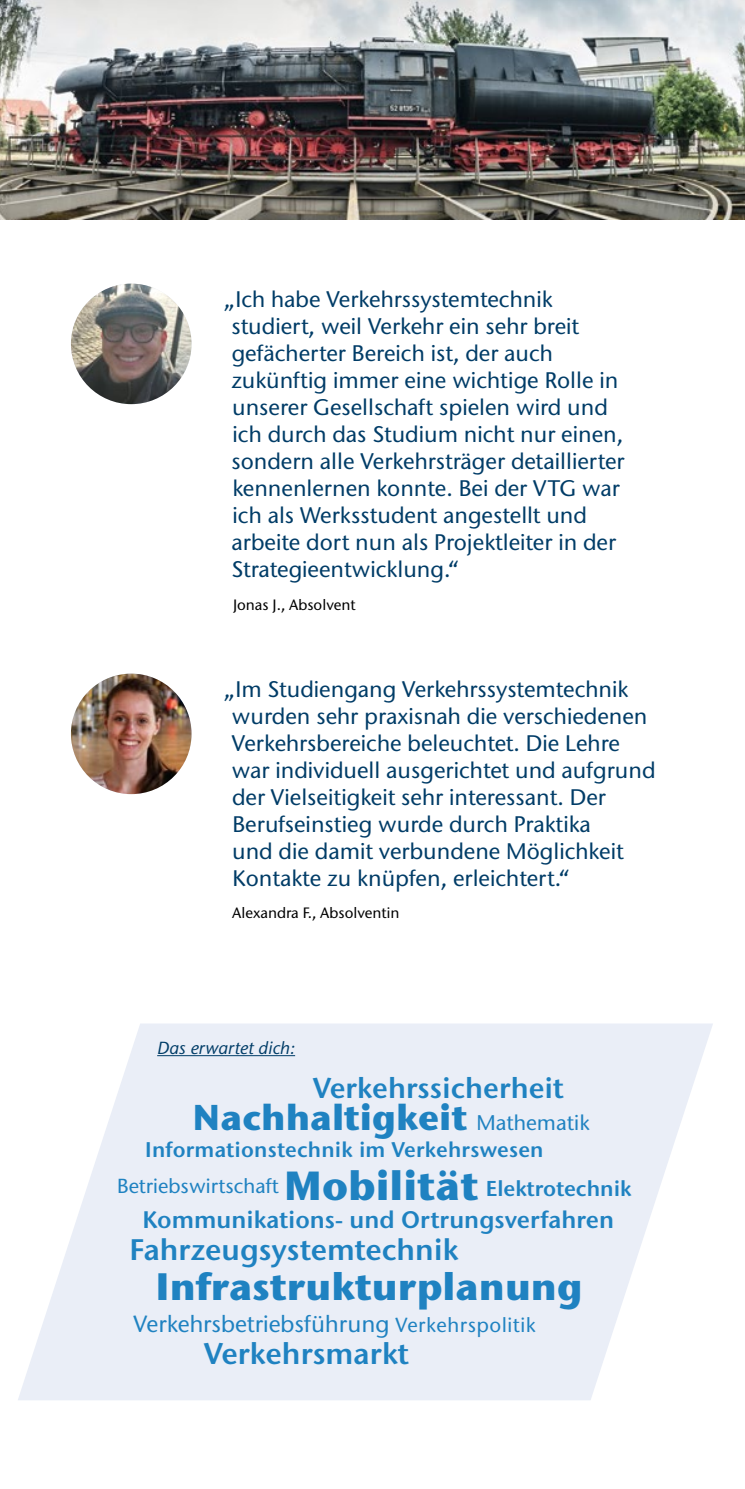
<style>
.page{position:relative;width:745px;height:1489px;background:#fff}
.page>*{position:absolute;margin:0;border:0;box-sizing:border-box;transform-origin:0 0}
.t1{font:700 38.25px "Stone Sans ITC Pro";color:#1f82c1}
.t2{font:700 35.75px "Stone Sans ITC Pro";color:#1f82c1}
.t3{font:600 29.75px "Stone Sans ITC Pro";color:#1f82c1}
.t4{font:600 28.75px "Stone Sans ITC Pro";color:#1f82c1}
.t5{font:600 24px "Stone Sans ITC Pro";color:#1f82c1}
.t6{font:500 23.25px "Stone Sans ITC Pro";color:#1f82c1}
.t7{font:500 22.5px/27px "Stone Sans ITC Pro";color:#003c67}
.t8{font:600 21.25px "Stone Sans ITC Pro";letter-spacing:.01em;color:#1f82c1}
.t9{font:500 20.25px "Stone Sans ITC Pro";color:#1f82c1}
.t10{font:italic 500 17.5px "Stone Sans ITC Pro";color:#003c67}
.t11{font:500 15px "Stone Sans ITC Pro";color:#000}
.s1{font-weight:500;font-size:21.25px}
.s2{font-weight:700;font-size:40.5px}
.s3{font-weight:600;font-size:21.5px}
.s4{font-size:20.25px}
</style>
<div class="page">
<img style="left:0;top:0;width:744px;height:220px">
<svg style="left:18px;top:1023px;width:694px;height:377px;fill:#eaeef7"></svg>
<hr style="left:157px;top:1055px;width:138px;height:1px;background:#003c67">
<img style="left:71px;top:673px;width:120px;height:121px;border-radius:60px">
<img style="left:71px;top:283px;width:120px;height:121px;border-radius:60px">
<p class="t7" style="left:231px;top:286px;width:394px;text-indent:-7px">„Ich habe Verkehrssystemtechnik studiert, weil Verkehr ein sehr breit gefächerter Bereich ist, der auch zukünftig immer eine wichtige Rolle in unserer Gesellschaft spielen wird und ich durch das Studium nicht nur einen, sondern alle Verkehrsträger detaillierter kennenlernen konnte. Bei der VTG war ich als Werksstudent angestellt und arbeite dort nun als Projektleiter in der Strategieentwicklung.“</p>
<p class="t11" style="left:233px;top:595px;width:124px">Jonas J., Absolvent</p>
<p class="t7" style="left:232px;top:675px;width:425px;text-indent:-8px">„Im Studiengang Verkehrssystemtechnik wurden sehr praxisnah die verschiedenen Verkehrsbereiche beleuchtet. Die Lehre war individuell ausgerichtet und aufgrund der Vielseitigkeit sehr interessant. Der Berufseinstieg wurde durch Praktika<br>und die damit verbundene Möglichkeit Kontakte zu knüpfen, erleichtert.“</p>
<p class="t11" style="left:232px;top:904px;width:169px">Alexandra F., Absolventin</p>
<p class="t10" style="left:157px;top:1037px;width:139px">Das erwartet dich:</p>
<p class="t4" style="left:313px;top:1069px;width:252px">Verkehrssicherheit</p>
<h2 class="t2" style="left:192px;top:1093px;width:398px">Nachhaltigkeit <span class="s1">Mathematik</span></h2>
<p class="t8" style="left:145px;top:1136px;width:399px">Informationstechnik im Verkehrswesen</p>
<p class="t9" style="left:117px;top:1173px;width:515px">Betriebswirtschaft <span class="s2">Mobilität</span> <span class="s3">Elektrotechnik</span></p>
<p class="t5" style="left:142px;top:1204px;width:473px">Kommunikations- und Ortrungsverfahren</p>
<h3 class="t3" style="left:129px;top:1230px;width:330px">Fahrzeugsystemtechnik</h3>
<h1 class="t1" style="left:155px;top:1261px;width:428px">Infrastrukturplanung</h1>
<p class="t6" style="left:133px;top:1309px;width:403px">Verkehrsbetriebsführung <span class="s4">Verkehrspolitik</span></p>
<h3 class="t3" style="left:204px;top:1334px;width:206px">Verkehrsmarkt</h3>
</div>
